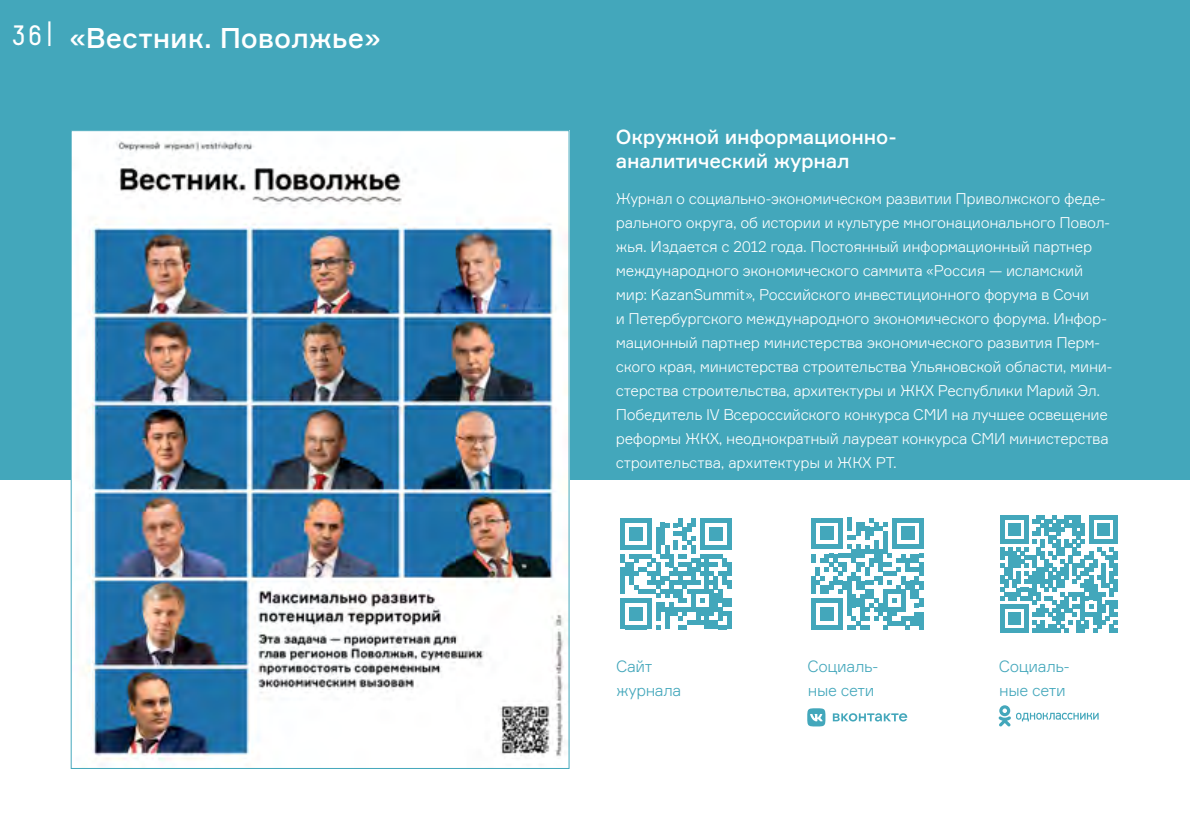
<style>
.page{position:relative;width:1190px;height:840px;background:#fff}
.page>*{position:absolute;margin:0;border:0;box-sizing:border-box;transform-origin:0 0}
.t1{font:500 28px "Formular";color:#fff}
.t2{font:28px "Decima Mono X";color:#fff}
.t3{font:500 20px/24px "Formular";letter-spacing:-.01em;color:#fff}
.t4{font:300 16px/24px "Formular";letter-spacing:-.02em;color:#43a7bb}
.t5{font:300 15.2px/24px "Formular";letter-spacing:-.02em;color:#fff}
</style>
<div class="page">
<div style="left:0;top:0;width:1190px;height:480px;background:#43a7bb"></div>
<img style="left:73px;top:132px;width:494px;height:630px">
<svg style="left:621px;top:518px;width:110px;height:111px"></svg>
<svg style="left:807px;top:708px;width:18px;height:18px"></svg>
<svg style="left:833px;top:713px;width:74px;height:9px"></svg>
<svg style="left:811px;top:518px;width:112px;height:112px"></svg>
<svg style="left:998px;top:705px;width:101px;height:22px"></svg>
<svg style="left:1000px;top:515px;width:117px;height:117px"></svg>
<h1 class="t2" style="left:10px;top:20px;width:49px">36|</h1>
<h1 class="t1" style="left:69px;top:21px;width:313px">«Вестник. Поволжье»</h1>
<h2 class="t3" style="left:616px;top:125px;width:282px">Окружной информационно&shy;аналитический журнал</h2>
<p class="t5" style="left:616px;top:187px;width:498px">Журнал о социально-экономическом развитии Приволжского феде&shy;рального округа, об истории и культуре многонационального Повол&shy;жья. Издается с 2012 года. Постоянный информационный партнер международного экономического саммита «Россия — исламский мир: KazanSummit», Российского инвестиционного форума в Сочи<br>и Петербургского международного экономического форума. Инфор&shy;мационный партнер министерства экономического развития Перм&shy;ского края, министерства строительства Ульяновской области, мини&shy;стерства строительства, архитектуры и ЖКХ Республики Марий Эл.<br>Победитель IV Всероссийского конкурса СМИ на лучшее освещение реформы ЖКХ, неоднократный лауреат конкурса СМИ министерства строительства, архитектуры и ЖКХ РТ.</p>
<p class="t4" style="left:616px;top:654px;width:67px">Сайт журнала</p>
<p class="t4" style="left:807px;top:654px;width:72px">Социаль&shy;ные сети</p>
<p class="t4" style="left:999px;top:654px;width:72px">Социаль&shy;ные сети</p>
</div>
